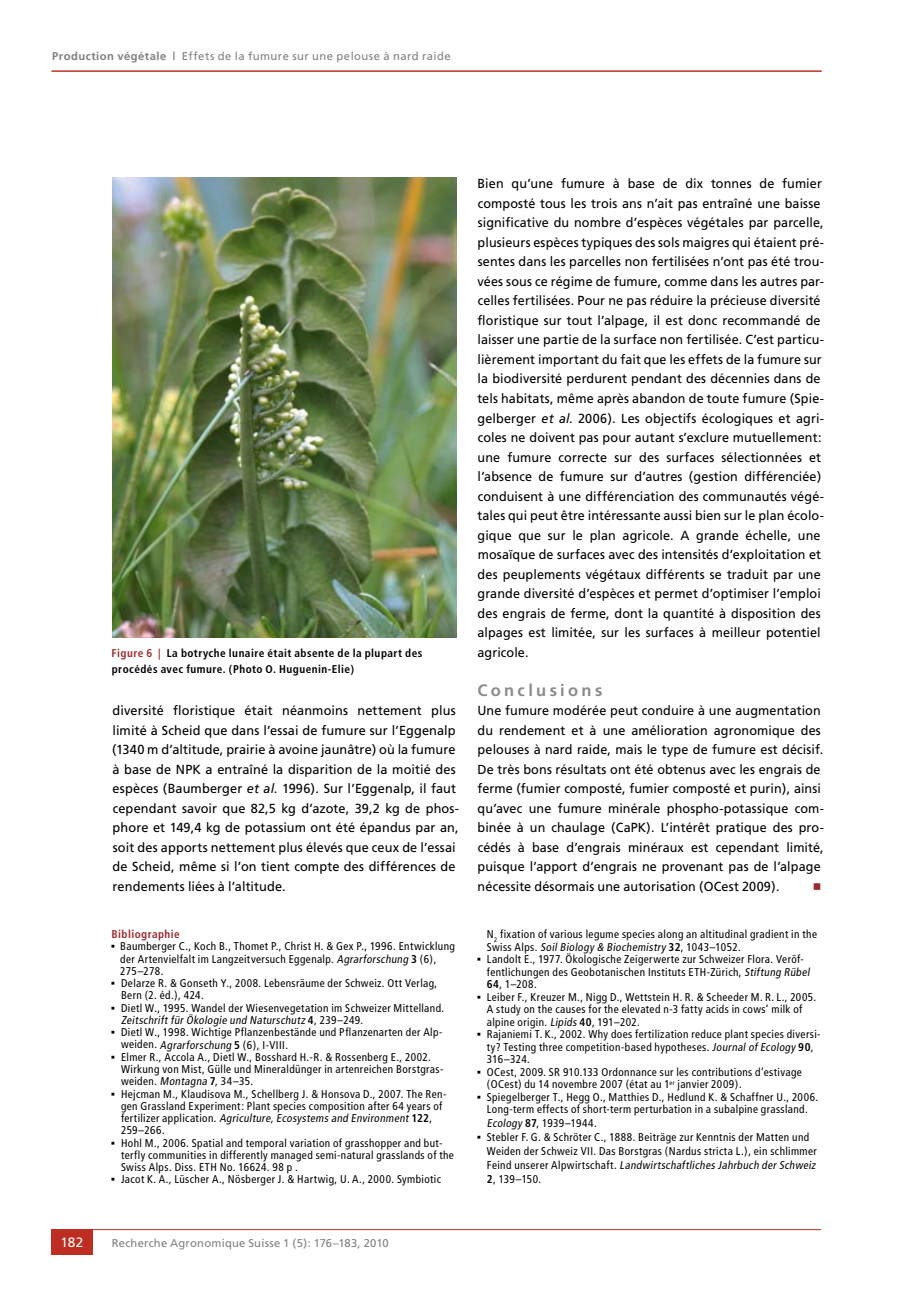
<style>
.page{position:relative;width:919px;height:1289px;background:#fff}
.page>*{position:absolute;margin:0;border:0;box-sizing:border-box;transform-origin:0 0}
.t1{font:700 16.5px "Frutiger";letter-spacing:.2em;color:#8b8b8b}
.t2{font:13.5px "Frutiger";color:#fff}
.t3{font:13.2px/19.5px "Frutiger";letter-spacing:.01em;color:#000;scale:.96 1}
.t4{font:13.2px/19.5px "Frutiger";letter-spacing:.01em;color:#000}
.t5{font:13.2px "Universal Newswith Comm Pi";color:#9a2b2f}
.t6{font:condensed 11.25px "Frutiger";letter-spacing:.035em;color:#000}
.t7{font:italic condensed 11.25px "Frutiger";color:#000}
.t8{font:11.25px "Frutiger";letter-spacing:.03em;color:#808080}
.t9{font:700 condensed 11.25px/16.5px "Frutiger";letter-spacing:.04em;color:#000}
.t10{font:700 condensed 11.25px "Frutiger";letter-spacing:.04em;color:#9a2b2f}
.s1{font-weight:700}
.s2{color:#9a2b2f}
.s3{font-style:italic}
.s4{font-family:"Universal Newswith Comm Pi";font-stretch:normal}
.s5{font-weight:700;font-style:normal}
.s6{font-style:normal}
</style>
<div class="page">
<img style="left:112px;top:178px;width:344px;height:459px">
<hr style="left:52px;top:71px;width:769px;height:1px;background:#bd2d21">
<hr style="left:51px;top:1229px;width:770px;height:1px;background:#bd2d21">
<div style="left:51px;top:1229px;width:42px;height:25px;background:#bd2d21"></div>
<p class="t8" style="left:52px;top:49px;width:400px"><span class="s1">Production végétale |</span> Effets de la fumure sur une pelouse à nard raide</p>
<p class="t9" style="left:112px;top:644px;width:312px"><span class="s2">Figure 6 |</span> La botryche lunaire était absente de la plupart des procédés avec fumure. (Photo O. Huguenin-Elie)</p>
<p class="t4" style="left:112px;top:700px;width:348px">diversité floristique était néanmoins nettement plus limité à Scheid que dans l’essai de fumure sur l’Eggenalp (1340 m d’altitude, prairie à avoine jaunâtre) où la fumure à base de NPK a entraîné la disparition de la moitié des espèces (Baumberger <span class="s3">et al</span>. 1996). Sur l’Eggenalp, il faut cependant savoir que 82,5 kg d’azote, 39,2 kg de phos&shy;phore et 149,4 kg de potassium ont été épandus par an, soit des apports nettement plus élevés que ceux de l’essai de Scheid, même si l’on tient compte des différences de rendements liées à l’altitude.</p>
<p class="t10" style="left:112px;top:927px;width:70px">Bibliographie</p>
<p class="t6" style="left:112px;top:939px;width:345px"><span class="s4">b</span> Baumberger C., Koch B., Thomet P., Christ H. &amp; Gex P., 1996. Entwicklung</p>
<p class="t6" style="left:120px;top:952px;width:318px">der Artenvielfalt im Langzeitversuch Eggenalp. <span class="s3">Agrarforschung</span><span class="s1">3</span> (6),</p>
<p class="t6" style="left:120px;top:964px;width:45px">275–278.</p>
<p class="t6" style="left:112px;top:976px;width:327px"><span class="s4">b</span> Delarze R. &amp; Gonseth Y., 2008. Lebensräume der Schweiz. Ott Verlag,</p>
<p class="t6" style="left:121px;top:989px;width:84px">Bern (2. éd.), 424.</p>
<p class="t6" style="left:112px;top:1001px;width:334px"><span class="s4">b</span> Dietl W., 1995. Wandel der Wiesenvegetation im Schweizer Mittelland.</p>
<p class="t7" style="left:121px;top:1013px;width:244px">Zeitschrift für Ökologie und Naturschutz <span class="s5">4</span> <span class="s6">, 2 3 9 – 2 4 9 .</span></p>
<p class="t6" style="left:111px;top:1025px;width:332px"><span class="s4">b</span> Dietl W., 1998. Wichtige Pflanzenbestände und Pflanzenarten der Alp-</p>
<p class="t6" style="left:121px;top:1038px;width:168px">weiden. <span class="s3">Agrarforschung</span><span class="s1">5</span> (6), I-VIII.</p>
<p class="t6" style="left:111px;top:1050px;width:321px"><span class="s4">b</span> Elmer R., Accola A., Dietl W., Bosshard H.-R. &amp; Rossenberg E., 2002.</p>
<p class="t6" style="left:121px;top:1062px;width:324px">Wirkung von Mist, Gülle und Mineraldünger in artenreichen Borstgras-</p>
<p class="t6" style="left:121px;top:1074px;width:134px">weiden. <span class="s3">Montagna</span><span class="s1">7</span>, 34–35.</p>
<p class="t6" style="left:111px;top:1087px;width:336px"><span class="s4">b</span> Hejcman M., Klaudisova M., Schellberg J. &amp; Honsova D., 2007. The Ren-</p>
<p class="t6" style="left:121px;top:1099px;width:323px">gen Grassland Experiment: Plant species composition after 64 years of</p>
<p class="t7" style="left:121px;top:1111px;width:312px"><span class="s6">fe rt i l i z e r a p p l i c a t i o n .</span> Agriculture, Ecosystems and Environment <span class="s5">12 2</span> <span class="s6">,</span></p>
<p class="t6" style="left:121px;top:1123px;width:45px">259–266.</p>
<p class="t6" style="left:111px;top:1136px;width:332px"><span class="s4">b</span> Hohl M., 2006. Spatial and temporal variation of grasshopper and but-</p>
<p class="t6" style="left:121px;top:1148px;width:334px">terfly communities in differently managed semi-natural grasslands of the</p>
<p class="t6" style="left:121px;top:1160px;width:178px">Swiss Alps. Diss. ETH No. 16624. 98 p .</p>
<p class="t6" style="left:111px;top:1172px;width:331px"><span class="s4">b</span> Jacot K. A., Lüscher A., Nösberger J. &amp; Hartwig, U. A., 2000. Symbiotic</p>
<p class="t3" style="left:477px;top:174px;width:362px">Bien qu’une fumure à base de dix tonnes de fumier composté tous les trois ans n’ait pas entraîné une baisse significative du nombre d’espèces végétales par parcelle, plusieurs espèces typiques des sols maigres qui étaient pré&shy;sentes dans les parcelles non fertilisées n’ont pas été trou&shy;vées sous ce régime de fumure, comme dans les autres par&shy;celles fertilisées. Pour ne pas réduire la précieuse diversité floristique sur tout l’alpage, il est donc recommandé de laisser une partie de la surface non fertilisée. C’est particu&shy;lièrement important du fait que les effets de la fumure sur la biodiversité perdurent pendant des décennies dans de tels habitats, même après abandon de toute fumure (Spie&shy;gelberger <span class="s3">et al</span>. 2006). Les objectifs écologiques et agri&shy;coles ne doivent pas pour autant s’exclure mutuellement: une fumure correcte sur des surfaces sélectionnées et l’absence de fumure sur d’autres (gestion différenciée) conduisent à une différenciation des communautés végé&shy;tales qui peut être intéressante aussi bien sur le plan écolo&shy;gique que sur le plan agricole. A grande échelle, une mosaïque de surfaces avec des intensités d’exploitation et des peuplements végétaux différents se traduit par une grande diversité d’espèces et permet d’optimiser l’emploi des engrais de ferme, dont la quantité à disposition des alpages est limitée, sur les surfaces à meilleur potentiel agricole.</p>
<h1 class="t1" style="left:477px;top:680px;width:126px">Conclusions</h1>
<p class="t3" style="left:477px;top:700px;width:362px">Une fumure modérée peut conduire à une augmentation du rendement et à une amélioration agronomique des pelouses à nard raide, mais le type de fumure est décisif.<br>De très bons résultats ont été obtenus avec les engrais de ferme (fumier composté, fumier composté et purin), ainsi qu’avec une fumure minérale phospho-potassique com&shy;binée à un chaulage (CaPK). L’intérêt pratique des pro&shy;cédés à base d’engrais minéraux est cependant limité, puisque l’apport d’engrais ne provenant pas de l’alpage nécessite désormais une autorisation (OCest 2009).</p>
<p class="t5" style="left:813px;top:880px;width:9px">n</p>
<p class="t6" style="left:487px;top:927px;width:331px">N<sub>2</sub> fixation of various legume species along an altitudinal gradient in the</p>
<p class="t7" style="left:487px;top:940px;width:255px"><span class="s6">Swiss Alps.</span> Soil Biology &amp; Biochemistry <span class="s5">32</span><span class="s6">, 1043–1052.</span></p>
<p class="t6" style="left:477px;top:952px;width:328px"><span class="s4">b</span> Landolt E., 1977. Ökologische Zeigerwerte zur Schweizer Flora. Veröf-</p>
<p class="t6" style="left:487px;top:965px;width:326px">fentlichungen des Geobotanischen Instituts ETH-Zürich, <span class="s3">Stiftung Rübel</span></p>
<p class="t6" style="left:487px;top:977px;width:51px"><span class="s1">64</span>, 1–208.</p>
<p class="t6" style="left:477px;top:990px;width:340px"><span class="s4">b</span> Leiber F., Kreuzer M., Nigg D., Wettstein H. R. &amp; Scheeder M. R. L., 2005.</p>
<p class="t6" style="left:487px;top:1002px;width:317px">A study on the causes for the elevated n-3 fatty acids in cows’ milk of</p>
<p class="t6" style="left:487px;top:1015px;width:154px">alpine origin. <span class="s3">Lipids</span><span class="s1">40</span>, 191–202.</p>
<p class="t6" style="left:477px;top:1027px;width:345px"><span class="s4">b</span> Rajaniemi T. K., 2002. Why does fertilization reduce plant species diversi-</p>
<p class="t6" style="left:487px;top:1040px;width:328px">ty? Testing three competition-based hypotheses. <span class="s3">Journal of Ecology</span> <span class="s1">90</span>,</p>
<p class="t6" style="left:487px;top:1052px;width:45px">316–324.</p>
<p class="t6" style="left:477px;top:1065px;width:326px"><span class="s4">b</span> OCest, 2009. SR 910.133 Ordonnance sur les contributions d’estivage</p>
<p class="t6" style="left:487px;top:1077px;width:256px">(OCest) du 14 novembre 2007 (état au 1<sup>er</sup> janvier 2009).</p>
<p class="t6" style="left:477px;top:1090px;width:342px"><span class="s4">b</span> Spiegelberger T., Hegg O., Matthies D., Hedlund K. &amp; Schaffner U., 2006.</p>
<p class="t6" style="left:487px;top:1102px;width:322px">Long-term effects of short-term perturbation in a subalpine grassland.</p>
<p class="t6" style="left:487px;top:1116px;width:111px"><span class="s3">Ecology</span> <span class="s1">87</span>, 1939–1944.</p>
<p class="t6" style="left:477px;top:1130px;width:333px"><span class="s4">b</span> Stebler F. G. &amp; Schröter C., 1888. Beiträge zur Kenntnis der Matten und</p>
<p class="t6" style="left:487px;top:1144px;width:331px">Weiden der Schweiz VII. Das Borstgras (Nardus stricta L.), ein schlimmer</p>
<p class="t7" style="left:487px;top:1158px;width:332px"><span class="s6">F e i n d u n s e r e r A l p w i r t s c h a ft .</span> Landwirtschaftliches Jahrbuch der Schweiz</p>
<p class="t6" style="left:487px;top:1172px;width:56px"><span class="s1">2</span>, 139–150.</p>
<p class="t2" style="left:60px;top:1234px;width:24px">182</p>
<p class="t8" style="left:112px;top:1236px;width:278px">Recherche Agronomique Suisse 1 (5): 176–183, 2010</p>
</div>
